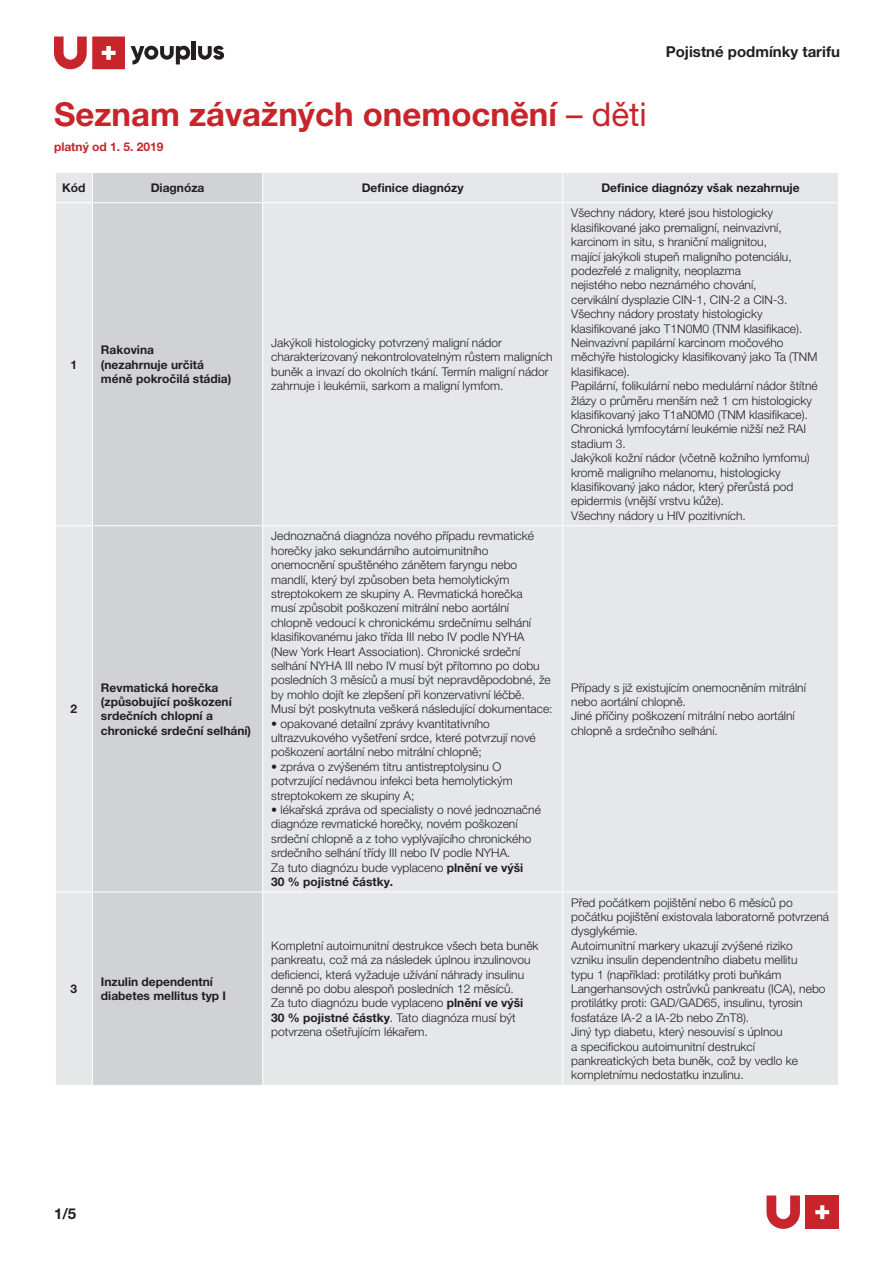
<style>
.page{position:relative;width:893px;height:1263px;background:#fff}
.page>*{position:absolute;margin:0;border:0;box-sizing:border-box;transform-origin:0 0}
.t1{font:700 33px "Helvetica Neue LT Pro";color:#c8242b}
.t2{font:700 15px "Helvetica Neue LT Pro";color:#231f20}
.t3{font:300 12px/14.4px "Helvetica Neue LT Pro";color:#231f20}
.t4{font:700 12px/14.4px "Helvetica Neue LT Pro";color:#231f20}
.t5{font:700 12px "Helvetica Neue LT Pro";color:#c8242b}
.s1{font-weight:400}
.s2{font-weight:700}
</style>
<div class="page">
<svg style="left:54px;top:37px;width:71px;height:32px"></svg>
<hr style="left:192px;top:41px;width:4px;height:19px;background:#231f20">
<svg style="left:198px;top:46px;width:26px;height:14px"></svg>
<svg style="left:131px;top:46px;width:59px;height:18px"></svg>
<svg style="left:766px;top:1195px;width:34px;height:34px"></svg>
<div style="left:806px;top:1195px;width:33px;height:34px;background:#c8242b"></div>
<svg style="left:815px;top:1205px;width:14px;height:14px"></svg>
<div style="left:56px;top:173px;width:782px;height:912px;background:#e6e7e9"></div>
<div style="left:93px;top:173px;width:169px;height:912px;background:#d1d2d4"></div>
<hr style="left:92px;top:892px;width:1px;height:193px;background:#fff">
<hr style="left:262px;top:892px;width:1px;height:193px;background:#fff">
<hr style="left:562px;top:892px;width:1px;height:193px;background:#fff">
<hr style="left:55px;top:202px;width:37px;height:1px;background:#fff">
<hr style="left:92px;top:202px;width:171px;height:1px;background:#fff">
<hr style="left:263px;top:202px;width:300px;height:1px;background:#fff">
<hr style="left:563px;top:202px;width:276px;height:1px;background:#fff">
<svg style="left:92px;top:173px;width:1px;height:29px"></svg>
<hr style="left:92px;top:203px;width:1px;height:322px;background:#fff">
<svg style="left:262px;top:173px;width:1px;height:29px"></svg>
<hr style="left:262px;top:203px;width:1px;height:322px;background:#fff">
<svg style="left:562px;top:173px;width:1px;height:29px"></svg>
<hr style="left:562px;top:203px;width:1px;height:322px;background:#fff">
<hr style="left:92px;top:526px;width:1px;height:365px;background:#fff">
<hr style="left:262px;top:526px;width:1px;height:365px;background:#fff">
<hr style="left:562px;top:526px;width:1px;height:365px;background:#fff">
<hr style="left:55px;top:525px;width:37px;height:1px;background:#fff">
<hr style="left:92px;top:525px;width:171px;height:1px;background:#fff">
<hr style="left:263px;top:525px;width:300px;height:1px;background:#fff">
<hr style="left:563px;top:525px;width:276px;height:1px;background:#fff">
<hr style="left:55px;top:891px;width:37px;height:1px;background:#fff">
<hr style="left:92px;top:891px;width:171px;height:1px;background:#fff">
<hr style="left:263px;top:891px;width:300px;height:1px;background:#fff">
<hr style="left:563px;top:891px;width:276px;height:1px;background:#fff">
<h1 class="t1" style="left:54px;top:93px;width:594px">Seznam závažných onemocnění <span class="s1">– děti</span></h1>
<p class="t5" style="left:54px;top:139px;width:111px">platný od 1. 5. 2019</p>
<p class="t2" style="left:666px;top:43px;width:176px">Pojistné podmínky tarifu</p>
<p class="t4" style="left:62px;top:180px;width:25px">Kód</p>
<p class="t4" style="left:151px;top:180px;width:55px">Diagnóza</p>
<p class="t4" style="left:362px;top:180px;width:103px">Definice diagnózy</p>
<p class="t4" style="left:601px;top:180px;width:200px">Definice diagnózy však nezahrnuje</p>
<p class="t4" style="left:71px;top:357px;width:8px">1</p>
<p class="t4" style="left:101px;top:342px;width:132px">Rakovina<br>(nezahrnuje určitá méně pokročilá stádia)</p>
<p class="t3" style="left:271px;top:335px;width:283px">Jakýkoli histologicky potvrzený maligní nádor charakterizovaný nekontrolovatelným růstem maligních buněk a invazí do okolních tkání. Termín maligní nádor zahrnuje i leukémii, sarkom a maligní lymfom.</p>
<p class="t4" style="left:71px;top:701px;width:8px">2</p>
<p class="t4" style="left:101px;top:680px;width:152px">Revmatická horečka (způsobující poškození srdečních chlopní a chronické srdeční selhání)</p>
<p class="t3" style="left:271px;top:529px;width:283px">Jednoznačná diagnóza nového případu revmatické horečky jako sekundárního autoimunitního onemocnění spuštěného zánětem faryngu nebo mandlí, který byl způsoben beta hemolytickým streptokokem ze skupiny A. Revmatická horečka<br>musí způsobit poškození mitrální nebo aortální chlopně vedoucí k chronickému srdečnímu selhání klasifikovanému jako třída III nebo IV podle NYHA (New York Heart Association). Chronické srdeční selhání NYHA III nebo IV musí být přítomno po dobu posledních 3 měsíců a musí být nepravděpodobné, že by mohlo dojít ke zlepšení při konzervativní léčbě.<br>Musí být poskytnuta veškerá následující dokumentace:</p>
<p class="t3" style="left:271px;top:716px;width:266px">• opakované detailní zprávy kvantitativního ultrazvukového vyšetření srdce, které potvrzují nové poškození aortální nebo mitrální chlopně;</p>
<p class="t3" style="left:271px;top:759px;width:243px">• zpráva o zvýšeném titru antistreptolysinu O potvrzující nedávnou infekci beta hemolytickým streptokokem ze skupiny A;</p>
<p class="t3" style="left:271px;top:802px;width:271px">• lékařská zpráva od specialisty o nové jednoznačné diagnóze revmatické horečky, novém poškození srdeční chlopně a z toho vyplývajícího chronického srdečního selhání třídy III nebo IV podle NYHA.<br>Za tuto diagnózu bude vyplaceno <span class="s2">plnění ve výši<br>30 % pojistné částky.</span></p>
<p class="t4" style="left:71px;top:981px;width:8px">3</p>
<p class="t4" style="left:101px;top:974px;width:127px">Inzulin dependentní diabetes mellitus typ I</p>
<p class="t3" style="left:271px;top:938px;width:269px">Kompletní autoimunitní destrukce všech beta buněk pankreatu, což má za následek úplnou inzulinovou deficienci, která vyžaduje užívání náhrady insulinu denně po dobu alespoň posledních 12 měsíců.<br>Za tuto diagnózu bude vyplaceno <span class="s2">plnění ve výši 30 % pojistné částky</span>. Tato diagnóza musí být potvrzena ošetřujícím lékařem.</p>
<p class="t3" style="left:571px;top:206px;width:248px">Všechny nádory, které jsou histologicky klasifikované jako premaligní, neinvazivní, karcinom in situ, s hraniční malignitou,<br>mající jakýkoli stupeň maligního potenciálu, podezřelé z malignity, neoplazma<br>nejistého nebo neznámého chování,<br>cervikální dysplazie CIN-1, CIN-2 a CIN-3.<br>Všechny nádory prostaty histologicky klasifikované jako T1N0M0 (TNM klasifikace).<br>Neinvazivní papilární karcinom močového měchýře histologicky klasifikovaný jako Ta (TNM klasifikace).<br>Papilární, folikulární nebo medulární nádor štítné žlázy o průměru menším než 1 cm histologicky klasifikovaný jako T1aN0M0 (TNM klasifikace).<br>Chronická lymfocytární leukémie nižší než RAI stadium 3.<br>Jakýkoli kožní nádor (včetně kožního lymfomu) kromě maligního melanomu, histologicky klasifikovaný jako nádor, který přerůstá pod epidermis (vnější vrstvu kůže).<br>Všechny nádory u HIV pozitivních.</p>
<p class="t3" style="left:571px;top:680px;width:236px">Případy s již existujícím onemocněním mitrální nebo aortální chlopně.<br>Jiné příčiny poškození mitrální nebo aortální chlopně a srdečního selhání.</p>
<p class="t3" style="left:571px;top:895px;width:259px">Před počátkem pojištění nebo 6 měsíců po počátku pojištění existovala laboratorně potvrzená dysglykémie.<br>Autoimunitní markery ukazují zvýšené riziko<br>vzniku insulin dependentního diabetu mellitu<br>typu 1 (například: protilátky proti buňkám Langerhansových ostrůvků pankreatu (ICA), nebo protilátky proti: GAD/GAD65, insulinu, tyrosin fosfatáze IA-2 a IA-2b nebo ZnT8).<br>Jiný typ diabetu, který nesouvisí s úplnou<br>a specifickou autoimunitní destrukcí pankreatických beta buněk, což by vedlo ke kompletnímu nedostatku inzulinu.</p>
<p class="t2" style="left:54px;top:1204px;width:24px">1/5</p>
</div>
